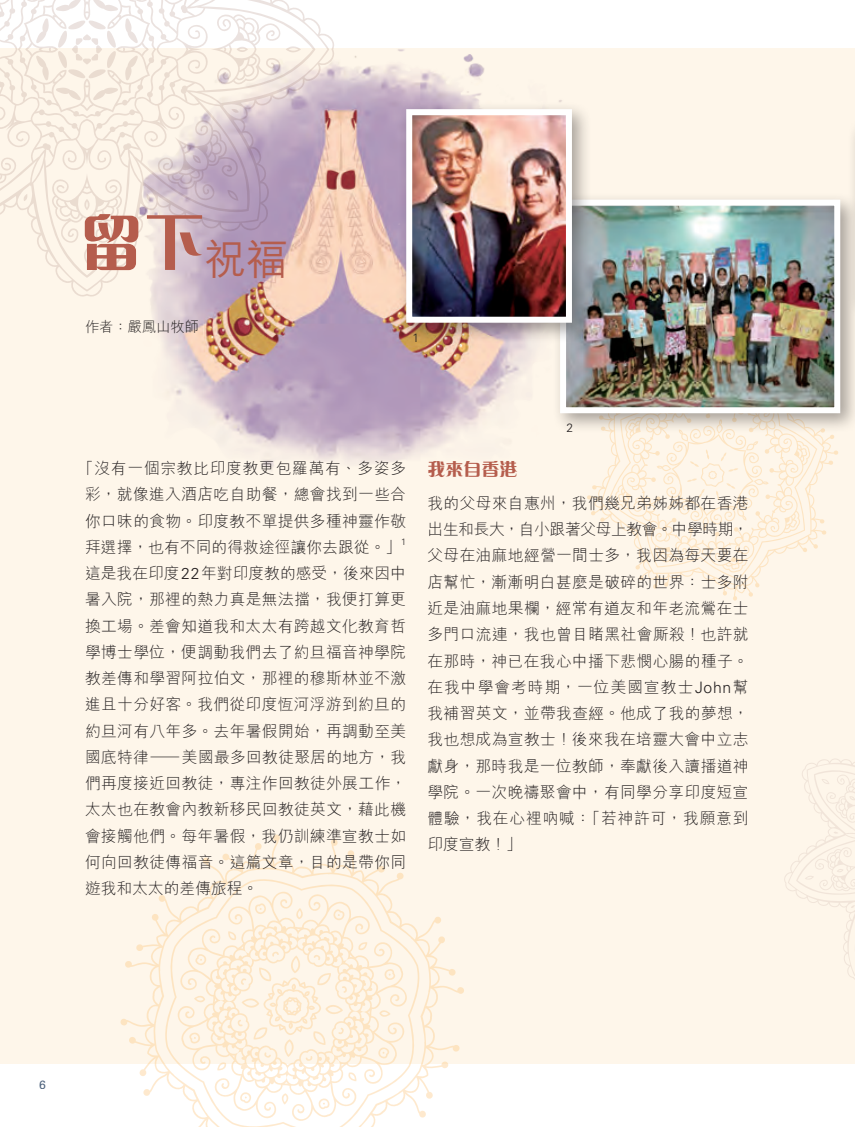
<style>
.page{position:relative;width:855px;height:1127px;background:#fff}
.page>*{position:absolute;margin:0;border:0;box-sizing:border-box;transform-origin:0 0}
.t1{font:800 63px "M Ellan HK";color:#b55d4d}
.t2{font:800 18px "M Ellan HK";color:#b55d4d}
.t3{font:300 15.75px/26.2px "M Hei HK";letter-spacing:.025em;color:#231f20;text-align:justify}
.t4{font:300 14.25px "M Hei HK";color:#231f20}
.t5{font:300 12px "Univers LT Std";color:#231f20}
.t6{font:12px "Univers LT Std";color:#4d627c}
.t7{font:300 9.15px "Univers LT Std";color:#231f20}
.s1{font-family:"Univers LT Std"}
</style>
<div class="page">
<div style="left:0;top:48px;width:855px;height:1015px;background:#fef6ea"></div>
<svg style="left:120px;top:834px;width:344px;height:293px"></svg>
<svg style="left:0;top:0;width:329px;height:297px"></svg>
<svg style="left:784px;top:759px;width:71px;height:220px"></svg>
<svg style="left:587px;top:433px;width:251px;height:168px"></svg>
<img style="left:133px;top:36px;width:429px;height:433px">
<div style="left:552px;top:192px;width:303px;height:241px;background:#231f20;opacity:.4"></div>
<img style="left:557px;top:197px;width:286px;height:219px">
<div style="left:847px;top:117px;width:8px;height:204px;background:#231f20;opacity:.4"></div>
<svg style="left:852px;top:122px;width:3px;height:181px"></svg>
<div style="left:398px;top:101px;width:194px;height:242px;background:#231f20;opacity:.4"></div>
<img style="left:403px;top:106px;width:172px;height:220px">
<h1 class="t1" style="left:80px;top:212px;width:210px">留下<sub>祝福</sub></h1>
<p class="t4" style="left:85px;top:319px;width:115px">作者：嚴鳳山牧師</p>
<p class="t5" style="left:412px;top:330px;width:8px">1</p>
<p class="t3" style="left:78px;top:455px;width:330px;text-align:center">「沒有一個宗教比印度教更包羅萬有、多姿多彩，就像進入酒店吃自助餐，總會找到一些合你口味的食物。印度教不單提供多種神靈作敬拜選擇，也有不同的得救途徑讓你去跟從。」</p>
<p class="t7" style="left:401px;top:536px;width:7px">1</p>
<p class="t3" style="left:85px;top:560px;width:323px">這是我在印度<span class="s1">22</span>年對印度教的感受，後來因中暑入院，那裡的熱力真是無法擋，我便打算更換工場。差會知道我和太太有跨越文化教育哲學博士學位，便調動我們去了約旦福音神學院教差傳和學習阿拉伯文，那裡的穆斯林並不激進且十分好客。我們從印度恆河浮游到約旦的約旦河有八年多。去年暑假開始，再調動至美國底特律—美國最多回教徒聚居的地方，我們再度接近回教徒，專注作回教徒外展工作，太太也在教會內教新移民回教徒英文，藉此機會接觸他們。每年暑假，我仍訓練準宣教士如何向回教徒傳福音。這篇文章，目的是帶你同遊我和太太的差傳旅程。</p>
<p class="t5" style="left:566px;top:421px;width:8px">2</p>
<p class="t2" style="left:427px;top:460px;width:91px">我來自香港</p>
<p class="t3" style="left:427px;top:490px;width:323px">我的父母來自惠州，我們幾兄弟姊姊都在香港出生和長大，自小跟著父母上教會。中學時期，父母在油麻地經營一間士多，我因為每天要在店幫忙，漸漸明白甚麼是破碎的世界：士多附近是油麻地果欄，經常有道友和年老流鶯在士多門口流連，我也曾目睹黑社會厮殺！也許就在那時，神已在我心中播下悲憫心腸的種子。在我中學會考時期，一位美國宣教士<span class="s1">John</span>幫我補習英文，並帶我查經。他成了我的夢想，我也想成為宣教士！後來我在培靈大會中立志獻身，那時我是一位教師，奉獻後入讀播道神學院。一次晚禱聚會中，有同學分享印度短宣體驗，我在心裡吶喊：「若神許可，我願意到印度宣教！」</p>
<p class="t6" style="left:39px;top:1077px;width:8px">6</p>
</div>
